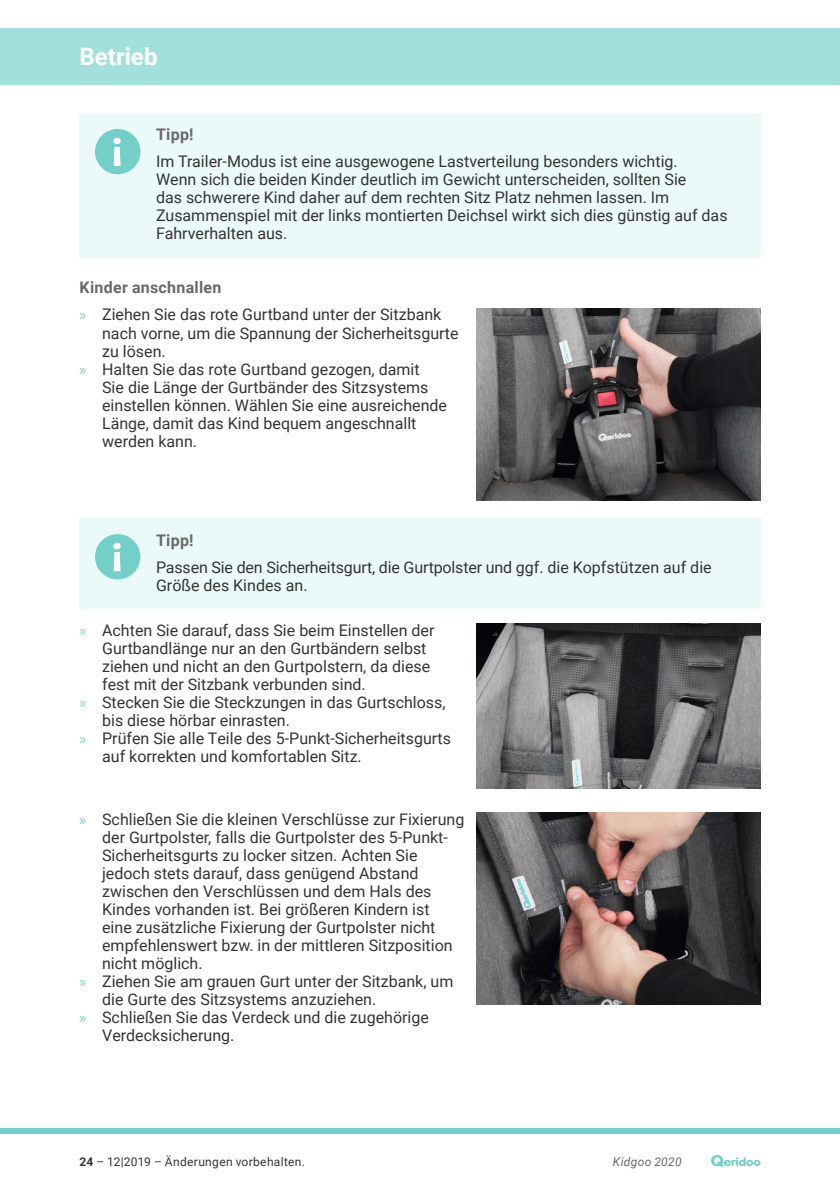
<style>
.page{position:relative;width:840px;height:1191px;background:#fff}
.page>*{position:absolute;margin:0;border:0;box-sizing:border-box;transform-origin:0 0}
.t1{font:700 24px "Roboto";color:#fff}
.t2{font:16px/18px "Roboto";color:#343433}
.t3{font:700 16px "Roboto";letter-spacing:.015em;color:#696969}
.t4{font:12px "Roboto";letter-spacing:.025em;color:#343433}
.t5{font:italic 12px "Roboto";letter-spacing:.025em;color:#696969}
.s1{font-weight:700;color:#696969}
.s2{font-family:"Myriad Pro";color:#73d0c9}
.s3{font-weight:700}
</style>
<div class="page">
<div style="left:0;top:28px;width:839px;height:57px;background:#a2e0db"></div>
<div style="left:0;top:1128px;width:839px;height:6px;background:#73d0c9"></div>
<svg style="left:711px;top:1155px;width:49px;height:11px"></svg>
<div style="left:79px;top:113px;width:681px;height:144px;background:#ebf9f8"></div>
<div style="left:95px;top:129px;width:45px;height:45px;background:#73d0c9;border-radius:50%"></div>
<svg style="left:113px;top:138px;width:8px;height:28px"></svg>
<div style="left:79px;top:518px;width:681px;height:90px;background:#ebf9f8"></div>
<div style="left:95px;top:534px;width:45px;height:45px;background:#73d0c9;border-radius:50%"></div>
<svg style="left:113px;top:543px;width:8px;height:28px"></svg>
<img style="left:476px;top:309px;width:284px;height:191px">
<img style="left:476px;top:624px;width:284px;height:164px">
<img style="left:476px;top:813px;width:284px;height:191px">
<h1 class="t1" style="left:79px;top:40px;width:80px">Betrieb</h1>
<p class="t3" style="left:156px;top:123px;width:39px">Tipp!</p>
<p class="t2" style="left:156px;top:152px;width:572px">Im Trailer-Modus ist eine ausgewogene Lastverteilung besonders wichtig.<br>Wenn sich die beiden Kinder deutlich im Gewicht unterscheiden, sollten Sie<br>das schwerere Kind daher auf dem rechten Sitz Platz nehmen lassen. Im Zusammenspiel mit der links montierten Deichsel wirkt sich dies günstig auf das Fahrverhalten aus.</p>
<p class="t2" style="left:79px;top:274px;width:363px;line-height:27px"><span class="s1">Kinder anschnallen<br></span><span class="s2">»</span> Ziehen Sie das rote Gurtband unter der Sitzbank</p>
<p class="t2" style="left:102px;top:323px;width:358px">nach vorne, um die Spannung der Sicherheitsgurte</p>
<p class="t2" style="left:102px;top:341px;width:65px">zu lösen.</p>
<p class="t2" style="left:79px;top:359px;width:341px"><span class="s2">»</span> Halten Sie das rote Gurtband gezogen, damit</p>
<p class="t2" style="left:102px;top:377px;width:328px">Sie die Länge der Gurtbänder des Sitzsystems</p>
<p class="t2" style="left:102px;top:395px;width:346px">einstellen können. Wählen Sie eine ausreichende</p>
<p class="t2" style="left:102px;top:413px;width:316px">Länge, damit das Kind bequem angeschnallt</p>
<p class="t2" style="left:102px;top:431px;width:96px">werden kann.</p>
<p class="t3" style="left:156px;top:528px;width:39px">Tipp!</p>
<p class="t2" style="left:156px;top:557px;width:557px">Passen Sie den Sicherheitsgurt, die Gurtpolster und ggf. die Kopfstützen auf die<br>Größe des Kindes an.</p>
<p class="t2" style="left:79px;top:620px;width:356px"><span class="s2">»</span> Achten Sie darauf, dass Sie beim Einstellen der</p>
<p class="t2" style="left:102px;top:638px;width:325px">Gurtbandlänge nur an den Gurtbändern selbst</p>
<p class="t2" style="left:102px;top:656px;width:329px">ziehen und nicht an den Gurtpolstern, da diese</p>
<p class="t2" style="left:102px;top:674px;width:265px">fest mit der Sitzbank verbunden sind.</p>
<p class="t2" style="left:79px;top:692px;width:367px"><span class="s2">»</span> Stecken Sie die Steckzungen in das Gurtschloss,</p>
<p class="t2" style="left:102px;top:710px;width:189px">bis diese hörbar einrasten.</p>
<p class="t2" style="left:79px;top:728px;width:373px"><span class="s2">»</span> Prüfen Sie alle Teile des 5-Punkt-Sicherheitsgurts</p>
<p class="t2" style="left:102px;top:746px;width:261px">auf korrekten und komfortablen Sitz.</p>
<p class="t2" style="left:79px;top:809px;width:386px"><span class="s2">»</span> Schließen Sie die kleinen Verschlüsse zur Fixierung</p>
<p class="t2" style="left:102px;top:827px;width:347px">der Gurtpolster, falls die Gurtpolster des 5-Punkt-</p>
<p class="t2" style="left:102px;top:845px;width:317px">Sicherheitsgurts zu locker sitzen. Achten Sie</p>
<p class="t2" style="left:102px;top:863px;width:318px">jedoch stets darauf, dass genügend Abstand</p>
<p class="t2" style="left:102px;top:881px;width:330px">zwischen den Verschlüssen und dem Hals des</p>
<p class="t2" style="left:102px;top:899px;width:329px">Kindes vorhanden ist. Bei größeren Kindern ist</p>
<p class="t2" style="left:102px;top:917px;width:334px">eine zusätzliche Fixierung der Gurtpolster nicht</p>
<p class="t2" style="left:102px;top:935px;width:352px">empfehlenswert bzw. in der mittleren Sitzposition</p>
<p class="t2" style="left:102px;top:953px;width:102px">nicht möglich.</p>
<p class="t2" style="left:79px;top:971px;width:375px"><span class="s2">»</span> Ziehen Sie am grauen Gurt unter der Sitzbank, um</p>
<p class="t2" style="left:102px;top:989px;width:275px">die Gurte des Sitzsystems anzuziehen.</p>
<p class="t2" style="left:79px;top:1007px;width:351px"><span class="s2">»</span> Schließen Sie das Verdeck und die zugehörige</p>
<p class="t2" style="left:102px;top:1025px;width:134px">Verdecksicherung.</p>
<p class="t4" style="left:79px;top:1153px;width:227px"><span class="s3">24</span> – 12|2019 – Änderungen vorbehalten.</p>
<p class="t5" style="left:612px;top:1153px;width:70px">Kidgoo 2020</p>
</div>
